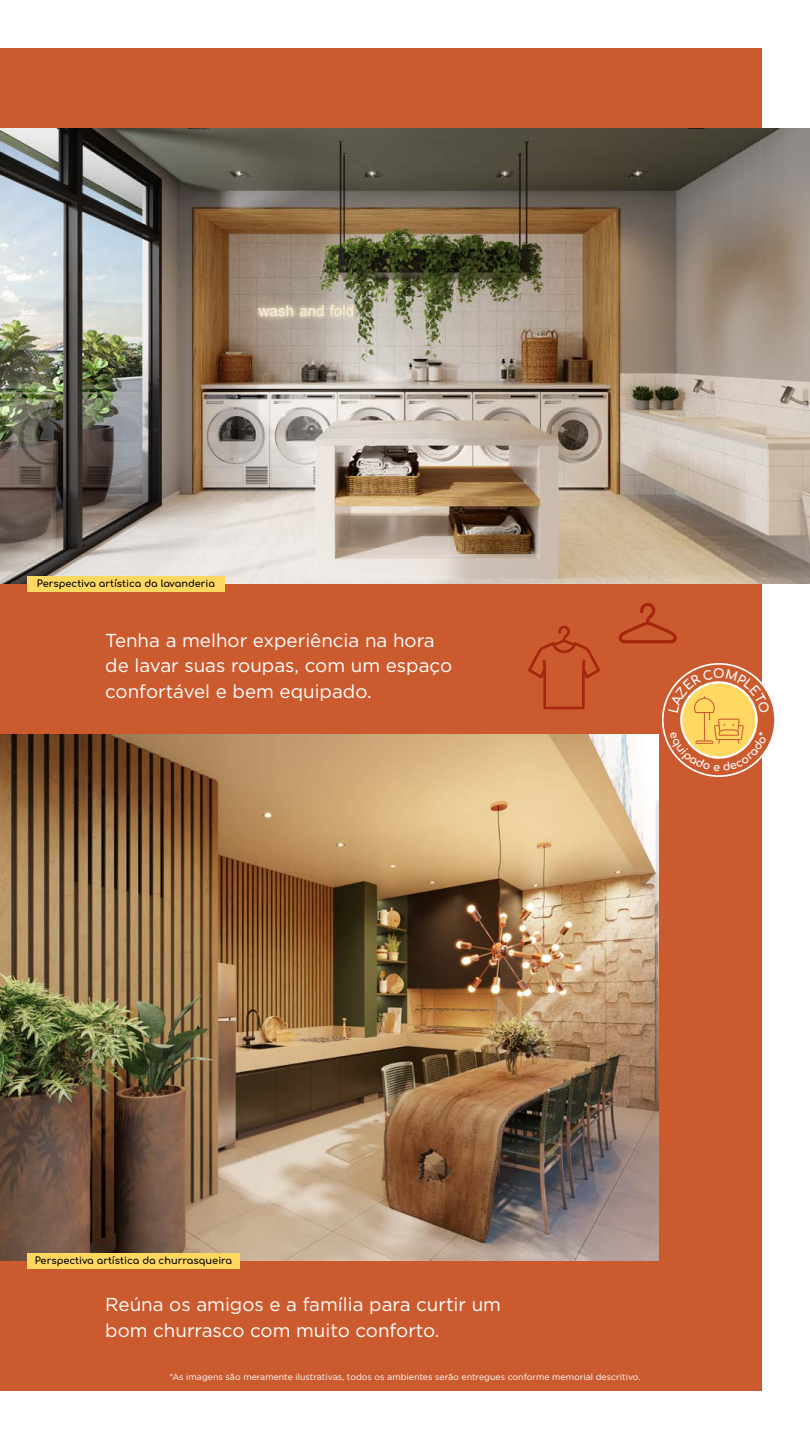
<style>
.page{position:relative;width:810px;height:1440px;background:#fff}
.page>*{position:absolute;margin:0;border:0;box-sizing:border-box;transform-origin:0 0}
.t1{font:18.75px/25.5px "Gotham";color:#fff}
.t2{font:700 9.75px "Comfortaa";color:#000}
.t3{font:8.77px "Gotham";color:#fff}
</style>
<div class="page">
<div style="left:0;top:49px;width:761px;height:1342px;background:#cb5b2f"></div>
<img style="left:0;top:128px;width:810px;height:456px">
<div style="left:27px;top:576px;width:198px;height:16px;background:#ffd862"></div>
<svg style="left:528px;top:625px;width:72px;height:85px"></svg>
<img style="left:0;top:734px;width:658px;height:527px">
<div style="left:27px;top:1253px;width:213px;height:15px;background:#ffd862"></div>
<svg style="left:618px;top:603px;width:152px;height:168px"></svg>
<p class="t2" style="left:37px;top:575px;width:180px">Perspectiva artística da lavanderia</p>
<p class="t1" style="left:105px;top:627px;width:348px">Tenha a melhor experiência na hora de lavar suas roupas, com um espaço confortável e bem equipado.</p>
<p class="t2" style="left:35px;top:1251px;width:199px">Perspectiva artística da churrasqueira</p>
<p class="t1" style="left:105px;top:1292px;width:397px">Reúna os amigos e a família para curtir um bom churrasco com muito conforto.</p>
<p class="t3" style="left:169px;top:1371px;width:473px">*As imagens são meramente ilustrativas, todos os ambientes serão entregues conforme memorial descritivo.</p>
</div>
